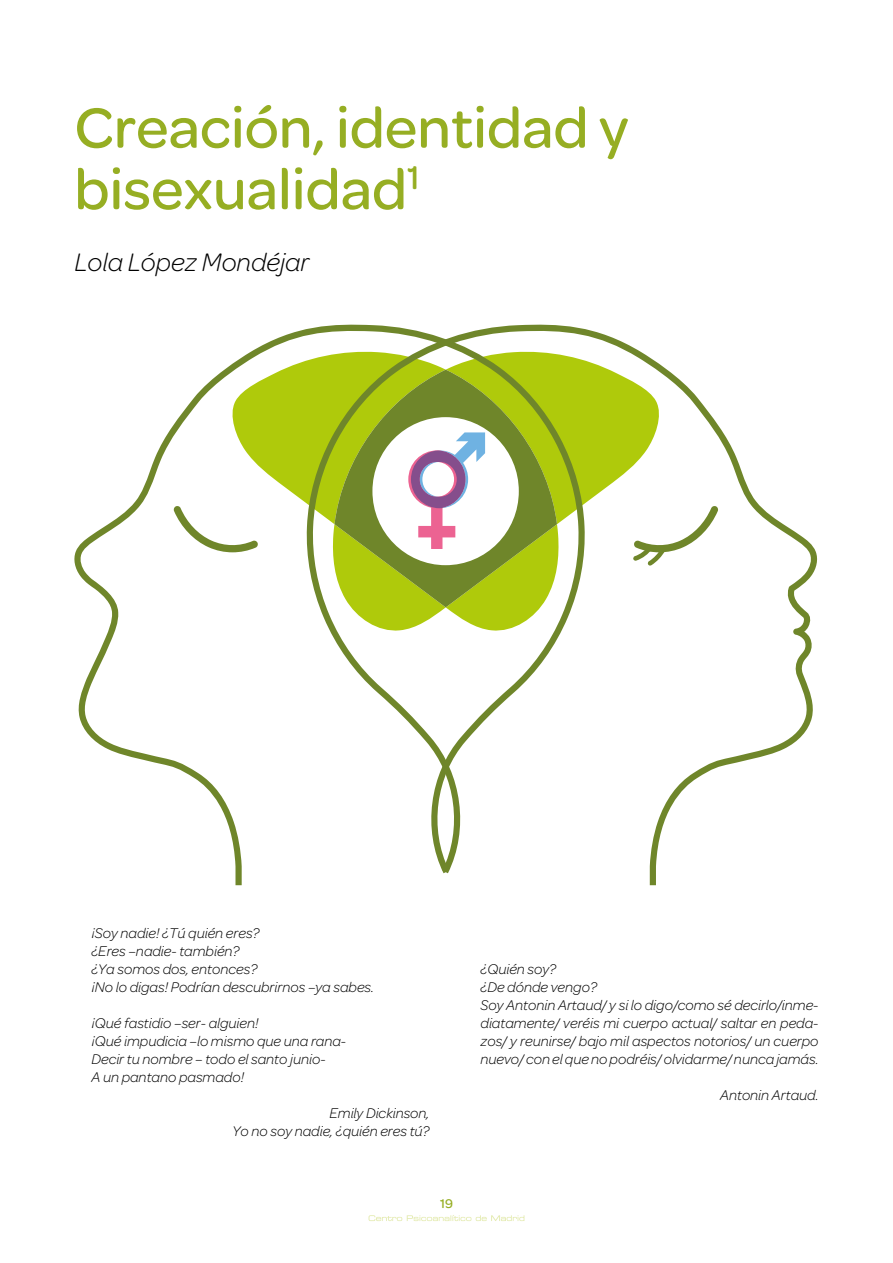
<style>
.page{position:relative;width:893px;height:1263px;background:#fff}
.page>*{position:absolute;margin:0;border:0;box-sizing:border-box;transform-origin:0 0}
.t1{font:500 60px/61.5px "Omnes";color:#96ae23}
.t2{font:italic 300 27px "Omnes";color:#000}
.t3{font:italic 300 15px/18px "Omnes";color:#000}
.t4{font:500 13.5px "Omnes";color:#96ae23}
</style>
<div class="page">
<svg style="left:369px;top:1215px;width:155px;height:6px"></svg>
<svg style="left:586px;top:329px;width:232px;height:556px"></svg>
<svg style="left:74px;top:324px;width:512px;height:561px"></svg>
<svg style="left:173px;top:350px;width:546px;height:282px"></svg>
<h1 class="t1" style="left:74px;top:97px;width:556px">Creación, identidad y bisexualidad<sup>1</sup></h1>
<h2 class="t2" style="left:74px;top:247px;width:236px">Lola López Mondéjar</h2>
<p class="t3" style="left:91px;top:924px;width:284px">¡Soy nadie! ¿Tú quién eres?<br>¿Eres –nadie- también?<br>¿Ya somos dos, entonces?<br>¡No lo digas! Podrían descubrirnos –ya sabes.</p>
<p class="t3" style="left:91px;top:1014px;width:256px">¡Qué fastidio –ser- alguien!<br>¡Qué impudicia –lo mismo que una rana-<br>Decir tu nombre – todo el santo junio-<br>A un pantano pasmado!</p>
<p class="t3" style="left:232px;top:1104px;width:198px;text-align:right">Emily Dickinson,<br>Yo no soy nadie, ¿quién eres tú?</p>
<p class="t4" style="left:440px;top:1196px;width:14px">19</p>
<p class="t3" style="left:480px;top:960px;width:340px">¿Quién soy?<br>¿De dónde vengo?<br>Soy Antonin Artaud/ y si lo digo/como sé decirlo/inme&shy;diatamente/ veréis mi cuerpo actual/ saltar en peda&shy;zos/ y reunirse/ bajo mil aspectos notorios/ un cuerpo nuevo/ con el que no podréis/ olvidarme/ nunca jamás.</p>
<p class="t3" style="left:720px;top:1086px;width:100px">Antonin Artaud.</p>
</div>
